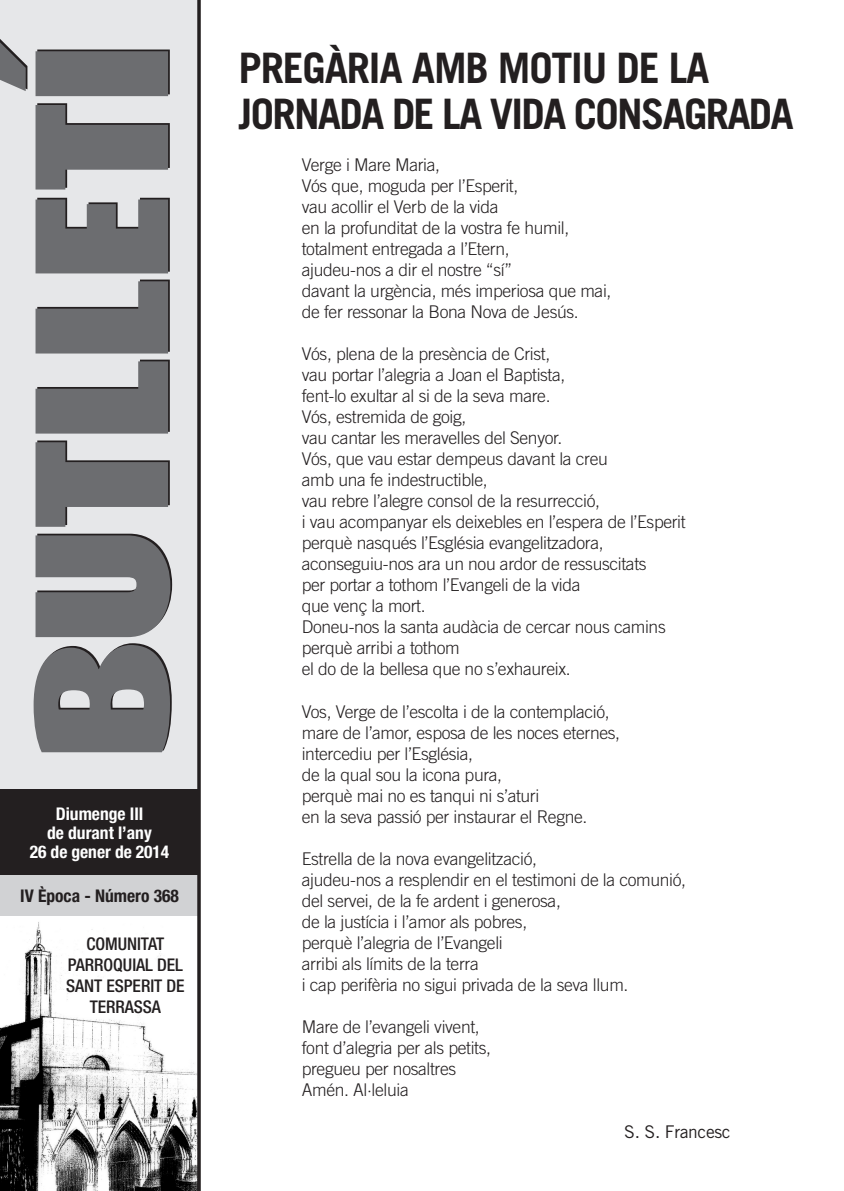
<style>
.page{position:relative;width:844px;height:1191px;background:#fff}
.page>*{position:absolute;margin:0;border:0;box-sizing:border-box;transform-origin:0 0}
.t1{font:700 42px/46.2px "Trade Gothic";letter-spacing:-.045em;color:#231f20}
.t2{font:300 17.5px/21px "Trade Gothic";letter-spacing:-.02em;color:#231f20}
.t3{font:500 condensed 17.5px/21px "Helvetica Neue";letter-spacing:-.005em;color:#231f20;text-align:center}
.t4{font:700 condensed 17.5px/19.2px "Helvetica Neue";color:#fff;text-align:center}
.t5{font:700 condensed 17.5px "Helvetica Neue";color:#231f20}
.t6{font:17.5px "Trade Gothic";letter-spacing:-.02em;color:#231f20}
</style>
<div class="page">
<img style="left:0;top:922px;width:197px;height:269px">
<div style="left:0;top:0;width:198px;height:795px;background:#e6e7e9"></div>
<div style="left:0;top:839px;width:199px;height:77px;background:#d1d2d4"></div>
<div style="left:0;top:789px;width:199px;height:86px;background:#231f20"></div>
<svg style="left:197px;top:0;width:4px;height:1191px;fill:#231f20"></svg>
<svg style="left:34px;top:643px;width:138px;height:109px"></svg>
<svg style="left:36px;top:533px;width:136px;height:104px"></svg>
<svg style="left:36px;top:440px;width:134px;height:87px"></svg>
<svg style="left:36px;top:359px;width:134px;height:74px"></svg>
<svg style="left:36px;top:279px;width:134px;height:74px"></svg>
<svg style="left:36px;top:198px;width:134px;height:75px"></svg>
<svg style="left:36px;top:103px;width:134px;height:86px"></svg>
<svg style="left:0;top:39px;width:170px;height:57px"></svg>
<p class="t4" style="left:30px;top:805px;width:141px">Diumenge III<br>de durant l’any<br>26 de gener de 2014</p>
<p class="t5" style="left:20px;top:890px;width:160px">IV Època - Número 368</p>
<p class="t3" style="left:66px;top:934px;width:120px">COMUNITAT<br>PARROQUIAL DEL<br>SANT ESPERIT DE<br>TERRASSA</p>
<h1 class="t1" style="left:238px;top:49px;width:556px">PREGÀRIA AMB MOTIU DE LA<br>JORNADA DE LA VIDA CONSAGRADA</h1>
<p class="t2" style="left:302px;top:156px;width:311px">Verge i Mare Maria,<br>Vós que, moguda per l’Esperit,<br>vau acollir el Verb de la vida<br>en la profunditat de la vostra fe humil, totalment entregada a l’Etern,<br>ajudeu-nos a dir el nostre “sí”<br>davant la urgència, més imperiosa que mai, de fer ressonar la Bona Nova de Jesús.</p>
<p class="t2" style="left:302px;top:345px;width:385px">Vós, plena de la presència de Crist,<br>vau portar l’alegria a Joan el Baptista,<br>fent-lo exultar al si de la seva mare.<br>Vós, estremida de goig,<br>vau cantar les meravelles del Senyor.<br>Vós, que vau estar dempeus davant la creu<br>amb una fe indestructible,<br>vau rebre l’alegre consol de la resurrecció,<br>i vau acompanyar els deixebles en l’espera de l’Esperit perquè nasqués l’Església evangelitzadora, aconseguiu-nos ara un nou ardor de ressuscitats<br>per portar a tothom l’Evangeli de la vida<br>que venç la mort.<br>Doneu-nos la santa audàcia de cercar nous camins perquè arribi a tothom<br>el do de la bellesa que no s’exhaureix.</p>
<p class="t2" style="left:302px;top:702px;width:320px">Vos, Verge de l’escolta i de la contemplació, mare de l’amor, esposa de les noces eternes, intercediu per l’Església,<br>de la qual sou la icona pura,<br>perquè mai no es tanqui ni s’aturi<br>en la seva passió per instaurar el Regne.</p>
<p class="t2" style="left:302px;top:849px;width:386px">Estrella de la nova evangelització,<br>ajudeu-nos a resplendir en el testimoni de la comunió, del servei, de la fe ardent i generosa,<br>de la justícia i l’amor als pobres,<br>perquè l’alegria de l’Evangeli<br>arribi als límits de la terra<br>i cap perifèria no sigui privada de la seva llum.</p>
<p class="t2" style="left:302px;top:1017px;width:191px">Mare de l’evangeli vivent, font d’alegria per als petits, pregueu per nosaltres<br>Amén. Al·leluia</p>
<p class="t6" style="left:624px;top:1125px;width:108px">S. S. Francesc</p>
</div>
